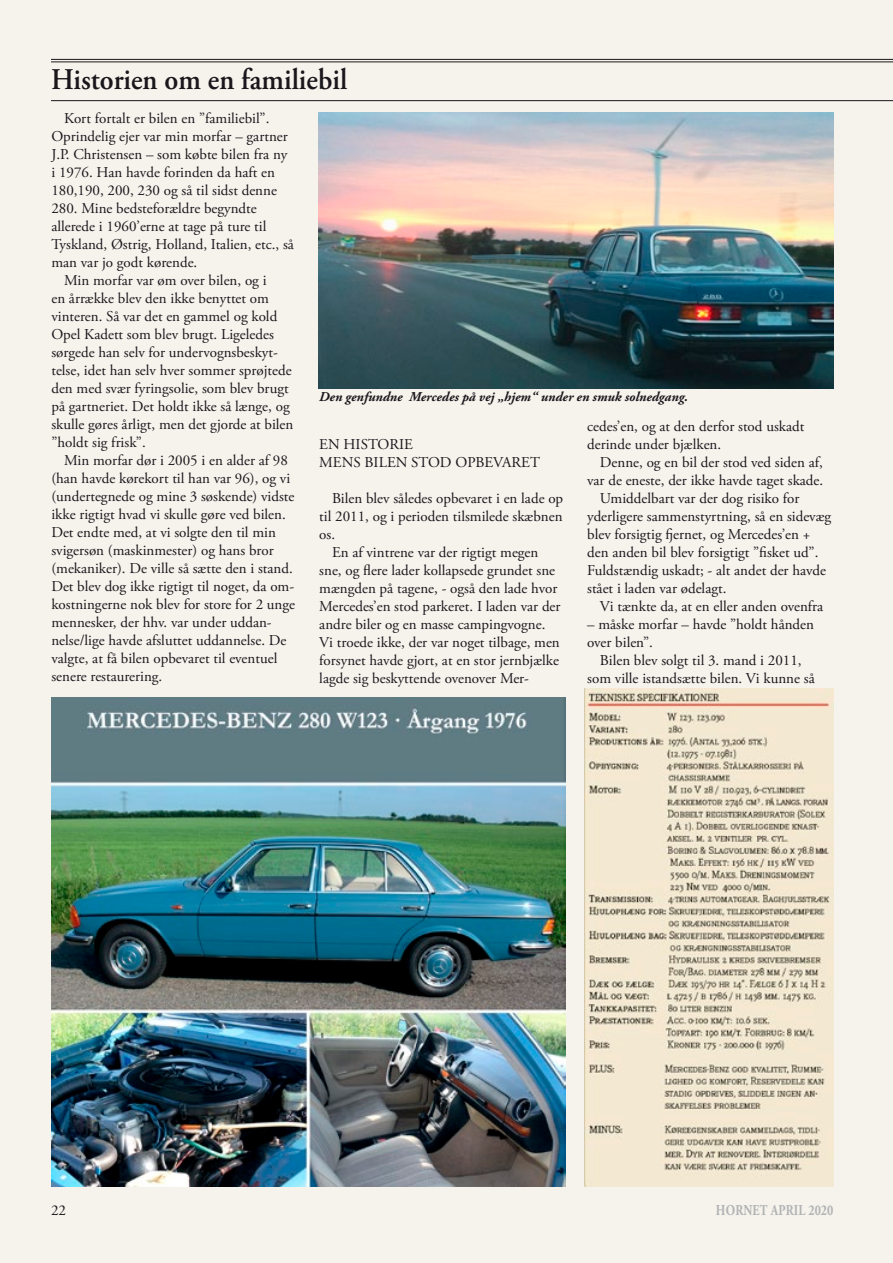
<style>
.page{position:relative;width:893px;height:1263px;background:#f6f3ed}
.page>*{position:absolute;margin:0;border:0;box-sizing:border-box;transform-origin:0 0}
.Rubrik{font:600 30px "Adobe Garamond Pro";color:#1a171c;scale:.94 1}
.Billedtekst{font:15px/18px "Adobe Garamond Pro";color:#1a171c}
.t1{font:700 15px "Adobe Garamond Pro";letter-spacing:.015em;color:#b1b3b4;scale:.8 1}
.Billedtekst-2{font:italic 700 13.5px "Adobe Garamond Pro";color:#1a171c}
</style>
<div class="page">
<img style="left:585px;top:689px;width:248px;height:497px">
<img style="left:52px;top:697px;width:514px;height:489px">
<img style="left:319px;top:113px;width:514px;height:275px">
<hr style="left:51px;top:59px;width:842px;height:1px;background:#1a171c">
<hr style="left:51px;top:62px;width:842px;height:1px;background:#1a171c">
<hr style="left:51px;top:100px;width:842px;height:1px;background:#1a171c">
<p class="Rubrik" style="left:51px;top:62px;width:317px">Historien om en familiebil</p>
<p class="Billedtekst" style="left:51px;top:110px;width:244px;text-indent:13px">Kort fortalt er bilen en ”familiebil”.<br>Oprindelig ejer var min morfar – gartner J.P. Christensen – som købte bilen fra ny i 1976. Han havde forinden da haft en 180,190, 200, 230 og så til sidst denne 280. Mine bedsteforældre begyndte allerede i 1960’erne at tage på ture til Tyskland, Østrig, Holland, Italien, etc., så man var jo godt kørende.</p>
<p class="Billedtekst" style="left:51px;top:272px;width:244px;text-indent:13px">Min morfar var øm over bilen, og i<br>en årrække blev den ikke benyttet om vinteren. Så var det en gammel og kold Opel Kadett som blev brugt. Ligeledes sørgede han selv for undervognsbeskyt&shy;telse, idet han selv hver sommer sprøjtede den med svær fyringsolie, som blev brugt på gartneriet. Det holdt ikke så længe, og skulle gøres årligt, men det gjorde at bilen ”holdt sig frisk”.</p>
<p class="Billedtekst" style="left:51px;top:452px;width:245px;text-indent:13px">Min morfar dør i 2005 i en alder af 98 (han havde kørekort til han var 96), og vi (undertegnede og mine 3 søskende) vidste ikke rigtigt hvad vi skulle gøre ved bilen.<br>Det endte med, at vi solgte den til min svigersøn (maskinmester) og hans bror (mekaniker). De ville så sætte den i stand.<br>Det blev dog ikke rigtigt til noget, da om&shy;kostningerne nok blev for store for 2 unge mennesker, der hhv. var under uddan&shy;nelse/lige havde afsluttet uddannelse. De valgte, at få bilen opbevaret til eventuel senere restaurering.</p>
<p class="Billedtekst-2" style="left:319px;top:388px;width:370px">Den genfundne Mercedes på vej „hjem“ under en smuk solnedgang.</p>
<p class="Billedtekst" style="left:319px;top:436px;width:95px">EN HISTORIE</p>
<p class="Billedtekst" style="left:319px;top:454px;width:222px">MENS BILEN STOD OPBEVARET</p>
<p class="Billedtekst" style="left:319px;top:490px;width:245px;text-align:justify;text-indent:13px">Bilen blev således opbevaret i en lade op til 2011, og i perioden tilsmilede skæbnen os.</p>
<p class="Billedtekst" style="left:319px;top:544px;width:243px;text-indent:13px">En af vintrene var der rigtigt megen sne, og flere lader kollapsede grundet sne mængden på tagene, - også den lade hvor Mercedes’en stod parkeret. I laden var der andre biler og en masse campingvogne.<br>Vi troede ikke, der var noget tilbage, men forsynet havde gjort, at en stor jernbjælke lagde sig beskyttende ovenover Mer-</p>
<p class="Billedtekst" style="left:587px;top:418px;width:219px">cedes’en, og at den derfor stod uskadt derinde under bjælken.</p>
<p class="Billedtekst" style="left:587px;top:454px;width:238px;text-align:right">Denne, og en bil der stod ved siden af, var de eneste, der ikke havde taget skade.</p>
<p class="Billedtekst" style="left:587px;top:490px;width:246px;text-indent:13px">Umiddelbart var der dog risiko for yderligere sammenstyrtning, så en sidevæg blev forsigtig fjernet, og Mercedes’en + den anden bil blev forsigtigt ”fisket ud”.<br>Fuldstændig uskadt; - alt andet der havde stået i laden var ødelagt.</p>
<p class="Billedtekst" style="left:600px;top:598px;width:225px">Vi tænkte da, at en eller anden ovenfra</p>
<p class="Billedtekst" style="left:587px;top:616px;width:228px">– måske morfar – havde ”holdt hånden over bilen”.</p>
<p class="Billedtekst" style="left:587px;top:652px;width:229px;text-align:center">Bilen blev solgt til 3. mand i 2011, som ville istandsætte bilen. Vi kunne så</p>
<p class="Billedtekst" style="left:51px;top:1202px;width:16px">22</p>
<p class="t1" style="left:716px;top:1202px;width:148px">HORNET APRIL 2020</p>
</div>
